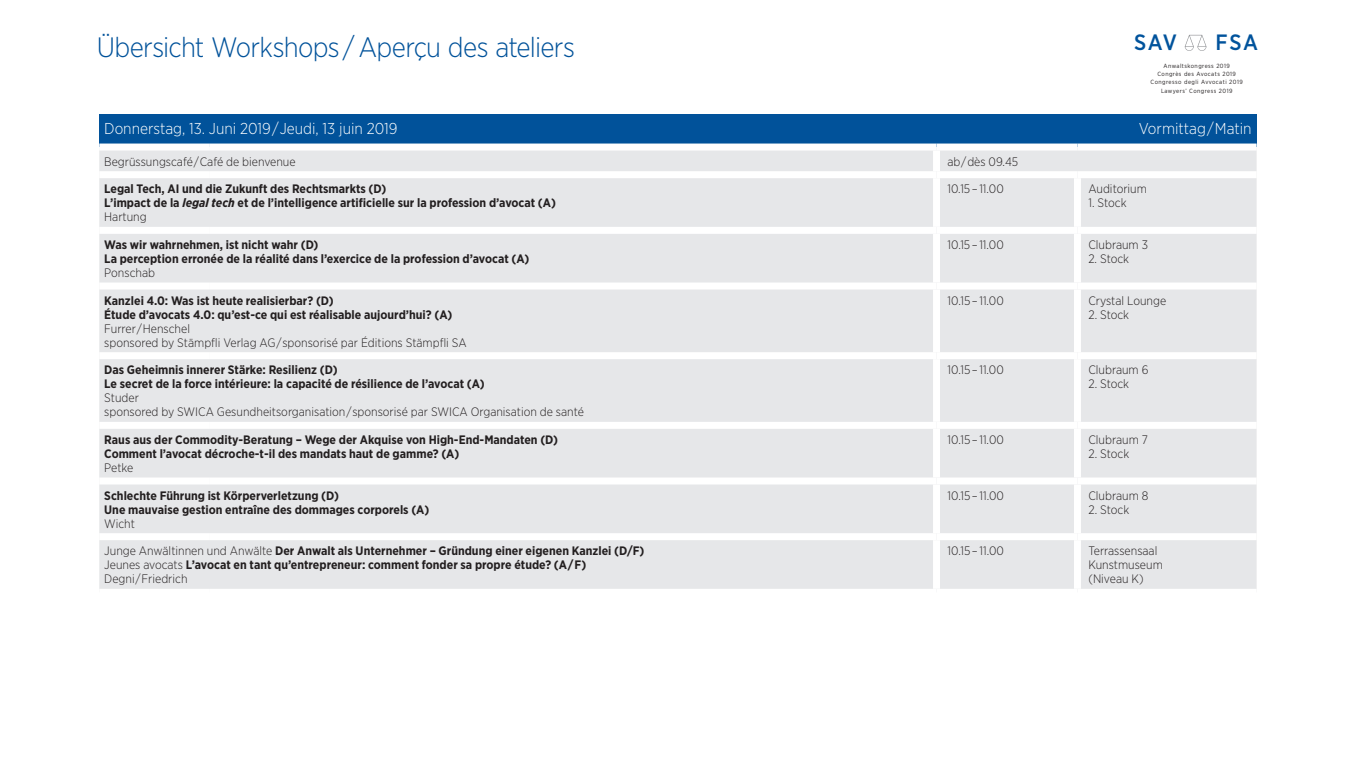
<style>
.page{position:relative;width:1356px;height:762px;background:#fff}
.page>*{position:absolute;margin:0;border:0;box-sizing:border-box;transform-origin:0 0}
.t1{font:300 28px "Gotham Narrow";letter-spacing:-.025em;color:#01529a}
.t2{font:500 22.15px "Gotham Narrow";letter-spacing:.065em;color:#01539c}
.t3{font:300 15.75px "Gotham Narrow";color:#fff}
.t4{font:700 12.25px/14px "Gotham Narrow";color:#231f20}
.t5{font:300 12.25px/14px "Gotham Narrow";color:#231f20}
.t6{font:6.05px/8.5px "Gotham Narrow";letter-spacing:.075em;color:#231f20;text-align:center}
.s1{font-style:italic}
.s2{font-weight:300}
</style>
<div class="page">
<svg style="left:1184px;top:35px;width:22px;height:16px"></svg>
<div style="left:99px;top:115px;width:1157px;height:32px;background:#01529a"></div>
<div style="left:99px;top:151px;width:1157px;height:438px;background:#e6e7e9"></div>
<div style="left:99px;top:144px;width:111px;height:7px;background:#fff"></div>
<div style="left:210px;top:144px;width:726px;height:7px;background:#fff"></div>
<div style="left:936px;top:144px;width:141px;height:7px;background:#fff"></div>
<div style="left:933px;top:151px;width:7px;height:20px;background:#fff"></div>
<div style="left:1077px;top:144px;width:179px;height:7px;background:#fff"></div>
<div style="left:99px;top:171px;width:111px;height:7px;background:#fff"></div>
<div style="left:210px;top:171px;width:726px;height:7px;background:#fff"></div>
<div style="left:936px;top:171px;width:141px;height:7px;background:#fff"></div>
<div style="left:933px;top:178px;width:7px;height:49px;background:#fff"></div>
<div style="left:1077px;top:171px;width:179px;height:7px;background:#fff"></div>
<div style="left:1073px;top:178px;width:7px;height:49px;background:#fff"></div>
<div style="left:99px;top:227px;width:111px;height:7px;background:#fff"></div>
<div style="left:210px;top:227px;width:726px;height:7px;background:#fff"></div>
<div style="left:936px;top:227px;width:141px;height:7px;background:#fff"></div>
<div style="left:933px;top:234px;width:7px;height:49px;background:#fff"></div>
<div style="left:1077px;top:227px;width:179px;height:7px;background:#fff"></div>
<div style="left:1073px;top:234px;width:7px;height:49px;background:#fff"></div>
<div style="left:99px;top:283px;width:111px;height:7px;background:#fff"></div>
<div style="left:210px;top:283px;width:726px;height:7px;background:#fff"></div>
<div style="left:936px;top:283px;width:141px;height:7px;background:#fff"></div>
<div style="left:933px;top:290px;width:7px;height:62px;background:#fff"></div>
<div style="left:1077px;top:283px;width:179px;height:7px;background:#fff"></div>
<div style="left:1073px;top:290px;width:7px;height:62px;background:#fff"></div>
<div style="left:99px;top:352px;width:111px;height:7px;background:#fff"></div>
<div style="left:210px;top:352px;width:726px;height:7px;background:#fff"></div>
<div style="left:936px;top:352px;width:141px;height:7px;background:#fff"></div>
<div style="left:933px;top:359px;width:7px;height:63px;background:#fff"></div>
<div style="left:1077px;top:352px;width:179px;height:7px;background:#fff"></div>
<div style="left:1073px;top:359px;width:7px;height:63px;background:#fff"></div>
<div style="left:99px;top:422px;width:111px;height:7px;background:#fff"></div>
<div style="left:210px;top:422px;width:726px;height:7px;background:#fff"></div>
<div style="left:936px;top:422px;width:141px;height:7px;background:#fff"></div>
<div style="left:933px;top:429px;width:7px;height:48px;background:#fff"></div>
<div style="left:1077px;top:422px;width:179px;height:7px;background:#fff"></div>
<div style="left:1073px;top:429px;width:7px;height:48px;background:#fff"></div>
<div style="left:99px;top:477px;width:111px;height:7px;background:#fff"></div>
<div style="left:210px;top:477px;width:726px;height:7px;background:#fff"></div>
<div style="left:936px;top:477px;width:141px;height:7px;background:#fff"></div>
<div style="left:933px;top:484px;width:7px;height:49px;background:#fff"></div>
<div style="left:1077px;top:477px;width:179px;height:7px;background:#fff"></div>
<div style="left:1073px;top:484px;width:7px;height:49px;background:#fff"></div>
<div style="left:99px;top:533px;width:111px;height:7px;background:#fff"></div>
<div style="left:210px;top:533px;width:726px;height:7px;background:#fff"></div>
<div style="left:936px;top:533px;width:141px;height:7px;background:#fff"></div>
<div style="left:933px;top:540px;width:7px;height:49px;background:#fff"></div>
<div style="left:1077px;top:533px;width:179px;height:7px;background:#fff"></div>
<div style="left:1073px;top:540px;width:7px;height:49px;background:#fff"></div>
<h1 class="t1" style="left:97px;top:30px;width:479px">Übersicht Workshops / Aperçu des ateliers</h1>
<h2 class="t2" style="left:1134px;top:29px;width:44px">SAV</h2>
<h2 class="t2" style="left:1215px;top:29px;width:44px">FSA</h2>
<p class="t6" style="left:1150px;top:61px;width:94px">Anwaltskongress 2019<br>Congrès des Avocats 2019<br>Congresso degli Avvocati 2019<br>Lawyers’ Congress 2019</p>
<p class="t3" style="left:104px;top:119px;width:295px">Donnerstag, 13. Juni 2019 / Jeudi, 13 juin 2019</p>
<p class="t3" style="left:1138px;top:119px;width:114px">Vormittag / Matin</p>
<p class="t5" style="left:104px;top:154px;width:193px">Begrüssungscafé / Café de bienvenue</p>
<p class="t5" style="left:947px;top:154px;width:72px">ab / dès 09.45</p>
<p class="t4" style="left:104px;top:182px;width:453px">Legal Tech, AI und die Zukunft des Rechtsmarkts (D)<br>L’impact de la <span class="s1">legal tech</span> et de l’intelligence artificielle sur la profession d’avocat (A)<br><span class="s2">Hartung</span></p>
<p class="t5" style="left:947px;top:182px;width:58px">10.15 – 11.00</p>
<p class="t5" style="left:1088px;top:182px;width:60px">Auditorium</p>
<p class="t5" style="left:1088px;top:196px;width:40px">1. Stock</p>
<p class="t4" style="left:104px;top:238px;width:427px">Was wir wahrnehmen, ist nicht wahr (D)<br>La perception erronée de la réalité dans l’exercice de la profession d’avocat (A)</p>
<p class="t5" style="left:104px;top:265px;width:52px">Ponschab</p>
<p class="t5" style="left:947px;top:237px;width:58px">10.15 – 11.00</p>
<p class="t5" style="left:1088px;top:237px;width:61px">Clubraum 3</p>
<p class="t5" style="left:1088px;top:251px;width:42px">2. Stock</p>
<p class="t4" style="left:104px;top:293px;width:350px">Kanzlei 4.0: Was ist heute realisierbar? (D)<br>Étude d’avocats 4.0: qu’est-ce qui est réalisable aujourd’hui? (A)</p>
<p class="t5" style="left:104px;top:321px;width:364px">Furrer / Henschel<br>sponsored by Stämpfli Verlag AG / sponsorisé par Éditions Stämpfli SA</p>
<p class="t5" style="left:947px;top:293px;width:58px">10.15 – 11.00</p>
<p class="t5" style="left:1088px;top:293px;width:79px">Crystal Lounge</p>
<p class="t5" style="left:1088px;top:307px;width:42px">2. Stock</p>
<p class="t4" style="left:104px;top:363px;width:382px">Das Geheimnis innerer Stärke: Resilienz (D)<br>Le secret de la force intérieure: la capacité de résilience de l’avocat (A)</p>
<p class="t5" style="left:104px;top:391px;width:481px">Studer<br>sponsored by SWICA Gesundheitsorganisation / sponsorisé par SWICA Organisation de santé</p>
<p class="t5" style="left:947px;top:363px;width:58px">10.15 – 11.00</p>
<p class="t5" style="left:1088px;top:363px;width:62px">Clubraum 6</p>
<p class="t5" style="left:1088px;top:377px;width:42px">2. Stock</p>
<p class="t4" style="left:104px;top:433px;width:455px">Raus aus der Commodity-Beratung – Wege der Akquise von High-End-Mandaten (D)<br>Comment l’avocat décroche-t-il des mandats haut de gamme? (A)</p>
<p class="t5" style="left:104px;top:460px;width:31px">Petke</p>
<p class="t5" style="left:947px;top:432px;width:58px">10.15 – 11.00</p>
<p class="t5" style="left:1088px;top:432px;width:61px">Clubraum 7</p>
<p class="t5" style="left:1088px;top:446px;width:42px">2. Stock</p>
<p class="t4" style="left:104px;top:488px;width:326px">Schlechte Führung ist Körperverletzung (D)<br>Une mauvaise gestion entraîne des dommages corporels (A)</p>
<p class="t5" style="left:104px;top:516px;width:32px">Wicht</p>
<p class="t5" style="left:947px;top:488px;width:58px">10.15 – 11.00</p>
<p class="t5" style="left:1088px;top:488px;width:61px">Clubraum 8</p>
<p class="t5" style="left:1088px;top:502px;width:42px">2. Stock</p>
<p class="t4" style="left:104px;top:544px;width:541px"><span class="s2">Junge Anwältinnen und Anwälte</span> Der Anwalt als Unternehmer – Gründung einer eigenen Kanzlei (D/F)<br><span class="s2">Jeunes avocats</span> L’avocat en tant qu’entrepreneur: comment fonder sa propre étude? (A / F)<br><span class="s2">Degni / Friedrich</span></p>
<p class="t5" style="left:947px;top:544px;width:58px">10.15 – 11.00</p>
<p class="t5" style="left:1088px;top:544px;width:76px">Terrassensaal<br>Kunstmuseum (Niveau K)</p>
</div>
